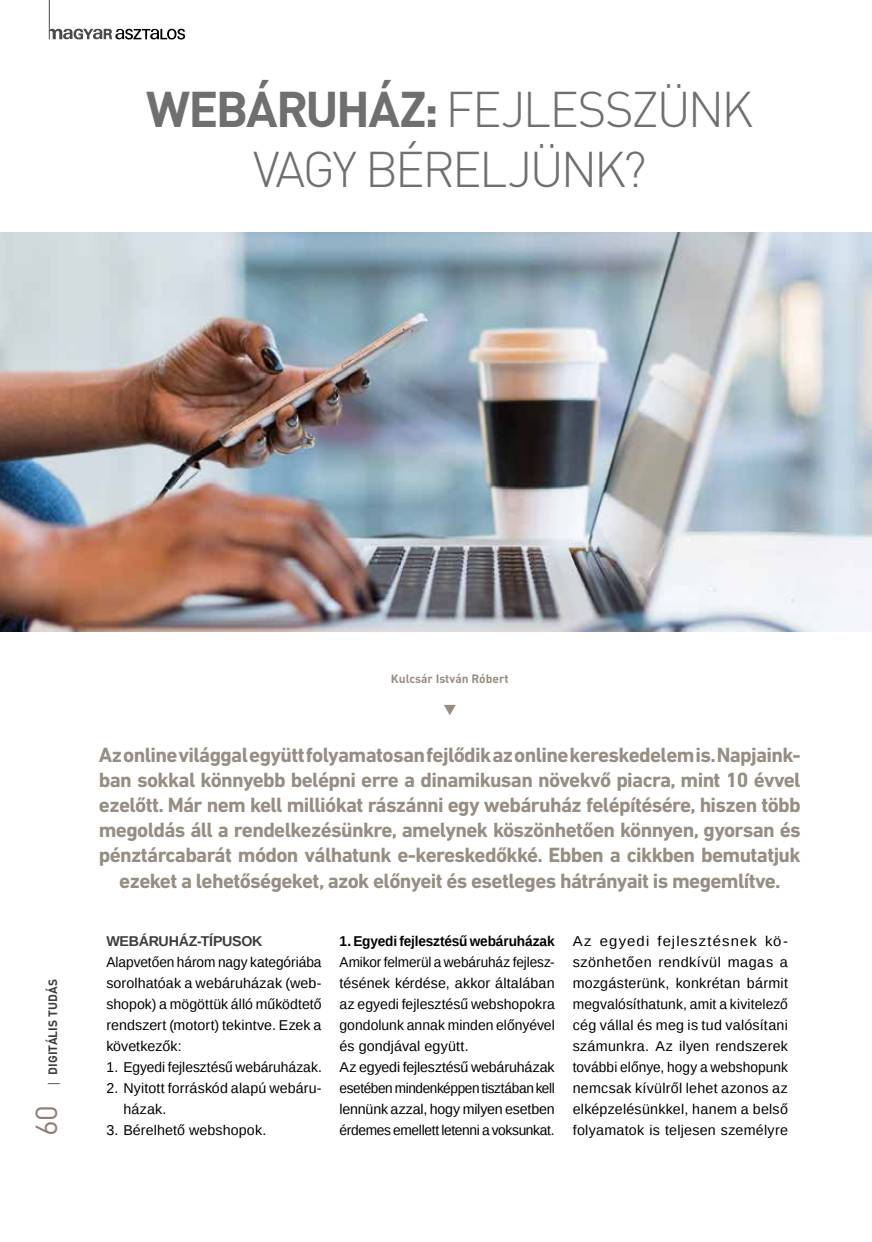
<style>
.page{position:relative;width:872px;height:1242px;background:#fff}
.page>*{position:absolute;margin:0;border:0;box-sizing:border-box;transform-origin:0 0}
.t1{font:300 49.5px/59.4px "DIN Pro";letter-spacing:-.05em;color:#706f6f;text-align:center}
.t2{font:30px "DIN Pro";color:#907b77}
.t3{font:700 21px/25.2px "DIN Next LT Pro";letter-spacing:-.03em;color:#968e82;text-align:center}
.t4{font:14.25px/21px "Liberation Sans";color:#000;text-align:justify;scale:1.04 1}
.t5{font:14.25px/21px "Liberation Sans";color:#000;scale:.95 1}
.t6{font:14.25px/21px "Liberation Sans";color:#000;text-align:justify;scale:.96 1}
.t7{font:14.25px/21px "Liberation Sans";color:#000}
.t8{font:700 14.25px "Liberation Sans";letter-spacing:-.01em;color:#000;scale:.96 1}
.t9{font:700 14.25px "Liberation Sans";letter-spacing:-.02em;color:#3c3c3b}
.t10{font:700 12px "DIN Pro";color:#968e82}
.t11{font:700 12px "DIN Pro";letter-spacing:.01em;color:#3c3c3b}
.s1{font-weight:700}
.s2{font-family:"Open Sans";font-weight:400}
</style>
<div class="page">
<svg style="left:49px;top:29px;width:136px;height:11px"></svg>
<hr style="left:49px;top:0;width:1px;height:39px;background:#4a4a49">
<img style="left:0;top:232px;width:872px;height:399px">
<svg style="left:444px;top:705px;width:12px;height:10px"></svg>
<h1 class="t1" style="left:146px;top:78px;width:608px"><span class="s1">WEBÁRUHÁZ:</span> FEJLESSZÜNK<br>VAGY BÉRELJÜNK?</h1>
<p class="t11" style="left:45px;top:1087px;width:110px;rotate:-90deg"><span class="s2">|</span> DIGITÁLIS TUDÁS</p>
<h2 class="t2" style="left:26px;top:1136px;width:33px;rotate:-90deg">60</h2>
<p class="t10" style="left:391px;top:670px;width:119px">Kulcsár István Róbert</p>
<p class="t3" style="left:99px;top:741px;width:703px">Az online világgal együtt folyamatosan fejlődik az online kereskedelem is. Napjaink&shy;ban sokkal könnyebb belépni erre a dinamikusan növekvő piacra, mint 10 évvel ezelőtt. Már nem kell milliókat rászánni egy webáruház felépítésére, hiszen több megoldás áll a rendelkezésünkre, amelynek köszönhetően könnyen, gyorsan és pénztárcabarát módon válhatunk e-kereskedőkké. Ebben a cikkben bemutatjuk ezeket a lehetőségeket, azok előnyeit és esetleges hátrányait is megemlítve.</p>
<p class="t9" style="left:106px;top:931px;width:158px">WEBÁRUHÁZ-TÍPUSOK</p>
<p class="t6" style="left:106px;top:952px;width:226px">Alapvetően három nagy kategóriába sorolhatóak a webáruházak (web&shy;shopok) a mögöttük álló működtető rendszert (motort) tekintve. Ezek a következők:</p>
<p class="t7" style="left:106px;top:1057px;width:217px">1. Egyedi fejlesztésű webáruházak.</p>
<p class="t7" style="left:123px;top:1078px;width:200px;text-indent:-17px">2. Nyitott forráskód alapú webáru&shy;házak.</p>
<p class="t7" style="left:106px;top:1120px;width:161px">3. Bérelhető webshopok.</p>
<p class="t8" style="left:339px;top:931px;width:226px">1. Egyedi fejlesztésű webáruházak</p>
<p class="t5" style="left:339px;top:952px;width:228px">Amikor felmerül a webáruház fejlesz&shy;tésének kérdése, akkor általában az egyedi fejlesztésű webshopokra gondolunk annak minden előnyével és gondjával együtt.<br>Az egyedi fejlesztésű webáruházak esetében mindenképpen tisztában kell lennünk azzal, hogy milyen esetben érdemes emellett letenni a voksunkat.</p>
<p class="t4" style="left:573px;top:931px;width:208px">Az egyedi fejlesztésnek kö&shy;szönhetően rendkívül magas a mozgásterünk, konkrétan bármit megvalósíthatunk, amit a kivitelező cég vállal és meg is tud valósítani számunkra. Az ilyen rendszerek további előnye, hogy a webshopunk nemcsak kívülről lehet azonos az elképzelésünkkel, hanem a belső folyamatok is teljesen személyre</p>
</div>
